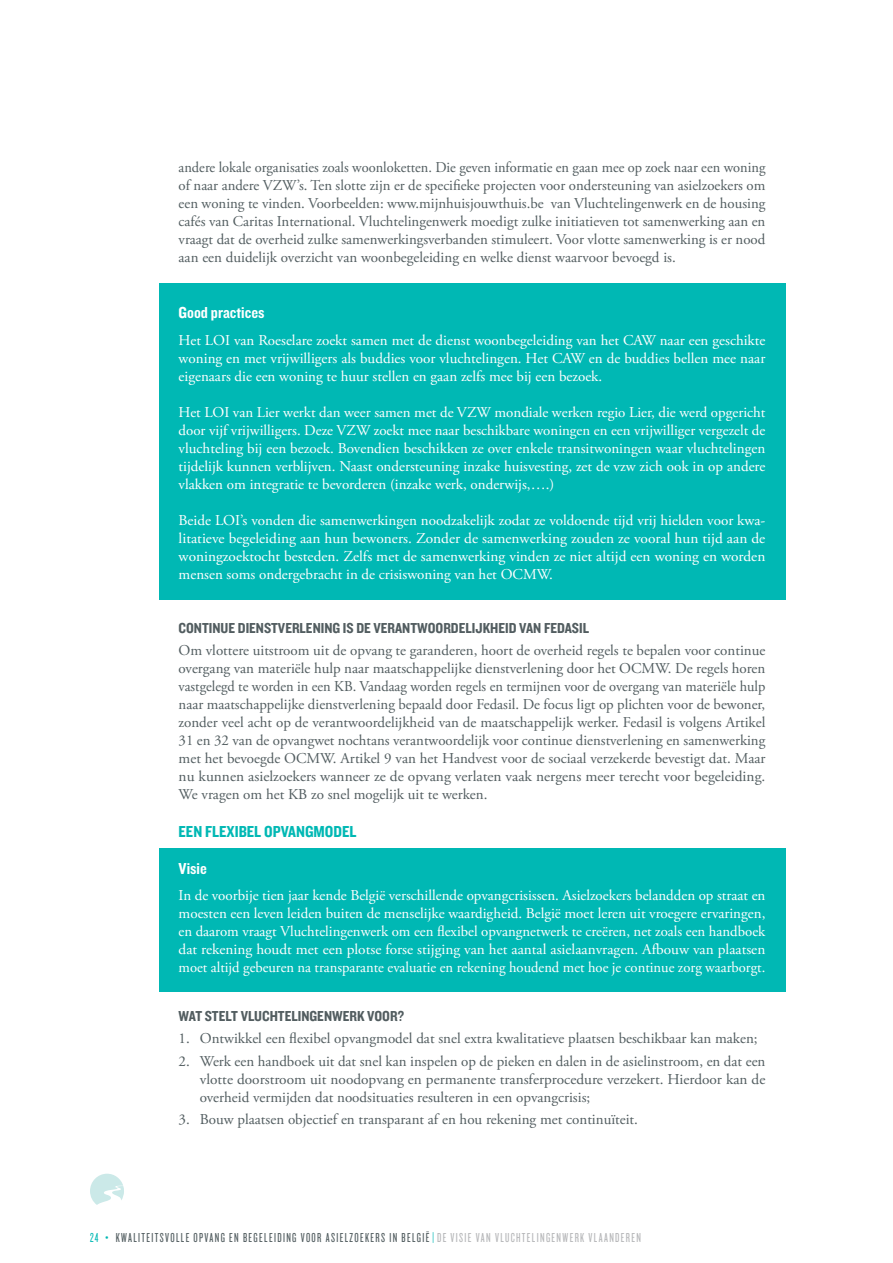
<style>
.page{position:relative;width:893px;height:1263px;background:#fff}
.page>*{position:absolute;margin:0;border:0;box-sizing:border-box;transform-origin:0 0}
.t1{font:16.5px "Knockout HTF50 Welterweight";color:#00b8b4}
.t2{font:16.5px "Knockout HTF50 Welterweight";color:#fff}
.t3{font:15px/18px "Adobe Garamond Pro";color:#fff;text-align:justify}
.t4{font:15px/18px "Adobe Garamond Pro";color:#525d60;text-align:justify}
.t5{font:15px/18px "Adobe Garamond Pro";color:#525d60;text-align:justify;scale:.96 1}
.t6{font:15px "Knockout HTF50 Welterweight";color:#525d60}
.t7{font:13.5px "Knockout HTF27 Junior Bantamwt";letter-spacing:.1em;color:#525d60}
.s1{color:#00b8b4}
.s2{color:#b6b7b9}
</style>
<div class="page">
<svg style="left:90px;top:1174px;width:34px;height:31px"></svg>
<div style="left:159px;top:283px;width:626px;height:317px;background:#00b8b4"></div>
<div style="left:159px;top:848px;width:626px;height:144px;background:#00b8b4"></div>
<p class="t5" style="left:179px;top:159px;width:613px">andere lokale organisaties zoals woonloketten. Die geven informatie en gaan mee op zoek naar een woning of naar andere VZW’s. Ten slotte zijn er de specifieke projecten voor ondersteuning van asielzoekers om een woning te vinden. Voorbeelden: www.mijnhuisjouwthuis.be van Vluchtelingenwerk en de housing cafés van Caritas International. Vluchtelingenwerk moedigt zulke initiatieven tot samenwerking aan en vraagt dat de overheid zulke samenwerkingsverbanden stimuleert. Voor vlotte samenwerking is er nood aan een duidelijk overzicht van woonbegeleiding en welke dienst waarvoor bevoegd is.</p>
<p class="t2" style="left:179px;top:304px;width:87px">Good practices</p>
<p class="t3" style="left:179px;top:332px;width:588px">Het LOI van Roeselare zoekt samen met de dienst woonbegeleiding van het CAW naar een geschikte woning en met vrijwilligers als buddies voor vluchtelingen. Het CAW en de buddies bellen mee naar eigenaars die een woning te huur stellen en gaan zelfs mee bij een bezoek.</p>
<p class="t3" style="left:179px;top:404px;width:588px">Het LOI van Lier werkt dan weer samen met de VZW mondiale werken regio Lier, die werd opgericht door vijf vrijwilligers. Deze VZW zoekt mee naar beschikbare woningen en een vrijwilliger vergezelt de vluchteling bij een bezoek. Bovendien beschikken ze over enkele transitwoningen waar vluchtelingen tijdelijk kunnen verblijven. Naast ondersteuning inzake huisvesting, zet de vzw zich ook in op andere vlakken om integratie te bevorderen (inzake werk, onderwijs,….)</p>
<p class="t3" style="left:179px;top:512px;width:588px">Beide LOI’s vonden die samenwerkingen noodzakelijk zodat ze voldoende tijd vrij hielden voor kwa&shy;litatieve begeleiding aan hun bewoners. Zonder de samenwerking zouden ze vooral hun tijd aan de woningzoektocht besteden. Zelfs met de samenwerking vinden ze niet altijd een woning en worden mensen soms ondergebracht in de crisiswoning van het OCMW.</p>
<p class="t6" style="left:179px;top:620px;width:412px">CONTINUE DIENSTVERLENING IS DE VERANTWOORDELIJKHEID VAN FEDASIL</p>
<p class="t4" style="left:179px;top:642px;width:588px">Om vlottere uitstroom uit de opvang te garanderen, hoort de overheid regels te bepalen voor continue overgang van materiële hulp naar maatschappelijke dienstverlening door het OCMW. De regels horen vastgelegd te worden in een KB. Vandaag worden regels en termijnen voor de overgang van materiële hulp naar maatschappelijke dienstverlening bepaald door Fedasil. De focus ligt op plichten voor de bewoner, zonder veel acht op de verantwoordelijkheid van de maatschappelijk werker. Fedasil is volgens Artikel 31 en 32 van de opvangwet nochtans verantwoordelijk voor continue dienstverlening en samenwerking met het bevoegde OCMW. Artikel 9 van het Handvest voor de sociaal verzekerde bevestigt dat. Maar nu kunnen asielzoekers wanneer ze de opvang verlaten vaak nergens meer terecht voor begeleiding.<br>We vragen om het KB zo snel mogelijk uit te werken.</p>
<p class="t1" style="left:179px;top:823px;width:179px">EEN FLEXIBEL OPVANGMODEL</p>
<p class="t2" style="left:179px;top:860px;width:30px">Visie</p>
<p class="t3" style="left:179px;top:887px;width:588px">In de voorbije tien jaar kende België verschillende opvangcrisissen. Asielzoekers belandden op straat en moesten een leven leiden buiten de menselijke waardigheid. België moet leren uit vroegere ervaringen, en daarom vraagt Vluchtelingenwerk om een flexibel opvangnetwerk te creëren, net zoals een handboek dat rekening houdt met een plotse forse stijging van het aantal asielaanvragen. Afbouw van plaatsen moet altijd gebeuren na transparante evaluatie en rekening houdend met hoe je continue zorg waarborgt.</p>
<p class="t6" style="left:179px;top:1008px;width:227px">WAT STELT VLUCHTELINGENWERK VOOR?</p>
<p class="t4" style="left:179px;top:1030px;width:581px">1. Ontwikkel een flexibel opvangmodel dat snel extra kwalitatieve plaatsen beschikbaar kan maken;</p>
<p class="t4" style="left:200px;top:1052px;width:567px;text-indent:-21px">2. Werk een handboek uit dat snel kan inspelen op de pieken en dalen in de asielinstroom, en dat een vlotte doorstroom uit noodopvang en permanente transferprocedure verzekert. Hierdoor kan de overheid vermijden dat noodsituaties resulteren in een opvangcrisis;</p>
<p class="t4" style="left:179px;top:1110px;width:461px">3. Bouw plaatsen objectief en transparant af en hou rekening met continuïteit.</p>
<p class="t7" style="left:90px;top:1231px;width:552px"><span class="s1">24 •</span> KWALITEITSVOLLE OPVANG EN BEGELEIDING VOOR ASIELZOEKERS IN BELGIË <span class="s1">|</span> <span class="s2">DE VISIE VAN VLUCHTELINGENWERK VLAANDEREN</span></p>
</div>
